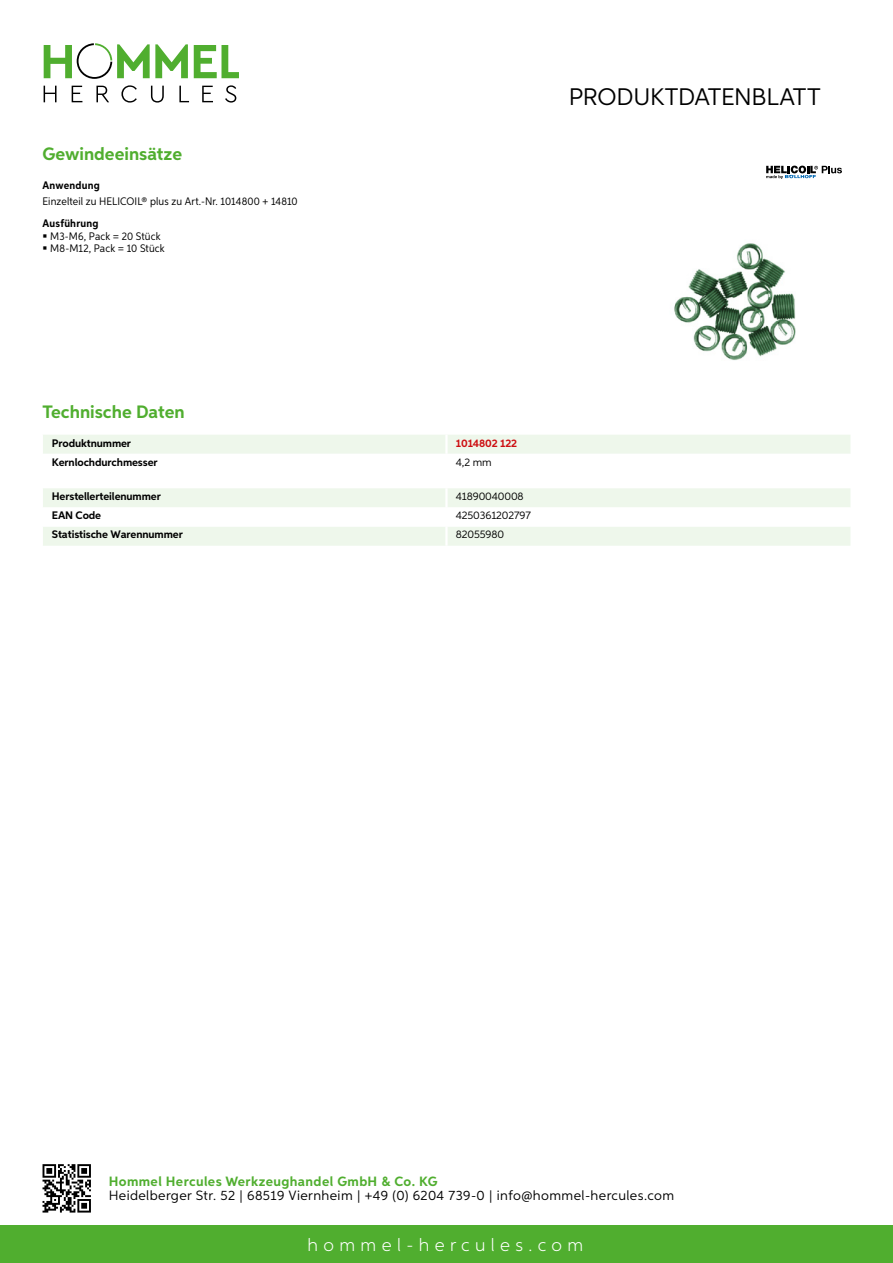
<style>
.page{position:relative;width:893px;height:1263px;background:#fff}
.page>*{position:absolute;margin:0;border:0;box-sizing:border-box;transform-origin:0 0}
.t1{font:24px "Aspira";letter-spacing:-.01em;color:#000}
.t2{font:700 18px "Aspira";color:#50ae2f}
.t3{font:300 18px "Aspira";letter-spacing:.3em;color:#fff}
.t4{font:13.5px "Aspira";letter-spacing:.03em;color:#000}
.t5{font:700 13.5px "Aspira";letter-spacing:.03em;color:#50ae2f}
.t6{font:10.95px/12.8px "Aspira Nar";letter-spacing:.01em;color:#000}
.t7{font:700 10.95px "Aspira";letter-spacing:-.01em;color:#000}
.t8{font:10.95px "Aspira";letter-spacing:-.01em;color:#000}
.t9{font:700 10.95px "Aspira Nar";letter-spacing:.02em;color:#000}
.t10{font:700 10.95px "Aspira";letter-spacing:-.01em;color:#cd1013}
</style>
<div class="page">
<div style="left:0;top:1226px;width:893px;height:37px;background:#50ae2f"></div>
<svg style="left:43px;top:1164px;width:48px;height:48px"></svg>
<svg style="left:194px;top:45px;width:45px;height:33px"></svg>
<svg style="left:44px;top:43px;width:144px;height:36px"></svg>
<svg style="left:44px;top:86px;width:13px;height:16px"></svg>
<svg style="left:72px;top:86px;width:10px;height:16px"></svg>
<svg style="left:96px;top:86px;width:13px;height:16px"></svg>
<svg style="left:121px;top:85px;width:16px;height:18px"></svg>
<svg style="left:151px;top:86px;width:13px;height:17px"></svg>
<svg style="left:179px;top:86px;width:10px;height:16px"></svg>
<svg style="left:202px;top:86px;width:11px;height:16px"></svg>
<svg style="left:225px;top:85px;width:11px;height:18px"></svg>
<div style="left:43px;top:435px;width:807px;height:19px;background:#eef7eb"></div>
<svg style="left:43px;top:488px;width:807px;height:58px"></svg>
<hr style="left:445px;top:527px;width:3px;height:19px;background:#fff">
<img style="left:674px;top:243px;width:122px;height:117px">
<svg style="left:766px;top:166px;width:76px;height:13px"></svg>
<h2 class="t2" style="left:43px;top:142px;width:141px">Gewindeeinsätze</h2>
<p class="t9" style="left:43px;top:179px;width:59px">Anwendung</p>
<p class="t6" style="left:43px;top:194px;width:257px">Einzelteil zu HELICOIL® plus zu Art.-Nr. 1014800 + 14810</p>
<p class="t9" style="left:43px;top:216px;width:58px">Ausführung</p>
<p class="t6" style="left:50px;top:229px;width:116px">M3-M6, Pack = 20 Stück<br>M8-M12, Pack = 10 Stück</p>
<h1 class="t1" style="left:569px;top:82px;width:253px">Produktdatenblatt</h1>
<h2 class="t2" style="left:43px;top:400px;width:144px">Technische Daten</h2>
<p class="t7" style="left:52px;top:436px;width:81px">Produktnummer</p>
<p class="t10" style="left:456px;top:436px;width:63px">1014802 122</p>
<p class="t7" style="left:52px;top:455px;width:107px">Kernlochdurchmesser</p>
<p class="t8" style="left:456px;top:455px;width:37px">4,2 mm</p>
<p class="t7" style="left:52px;top:490px;width:111px">Herstellerteilenummer</p>
<p class="t8" style="left:456px;top:490px;width:69px">41890040008</p>
<p class="t7" style="left:52px;top:509px;width:51px">EAN Code</p>
<p class="t8" style="left:456px;top:509px;width:76px">4250361202797</p>
<p class="t7" style="left:52px;top:528px;width:132px">Statistische Warennummer</p>
<p class="t8" style="left:456px;top:528px;width:50px">82055980</p>
<p class="t5" style="left:109px;top:1172px;width:330px">Hommel Hercules Werkzeughandel GmbH &amp; Co. KG</p>
<p class="t4" style="left:109px;top:1187px;width:567px">Heidelberger Str. 52 | 68519 Viernheim | +49 (0) 6204 739-0 | info@hommel-hercules.com</p>
<h2 class="t3" style="left:307px;top:1234px;width:277px">hommel-hercules.com</h2>
</div>
